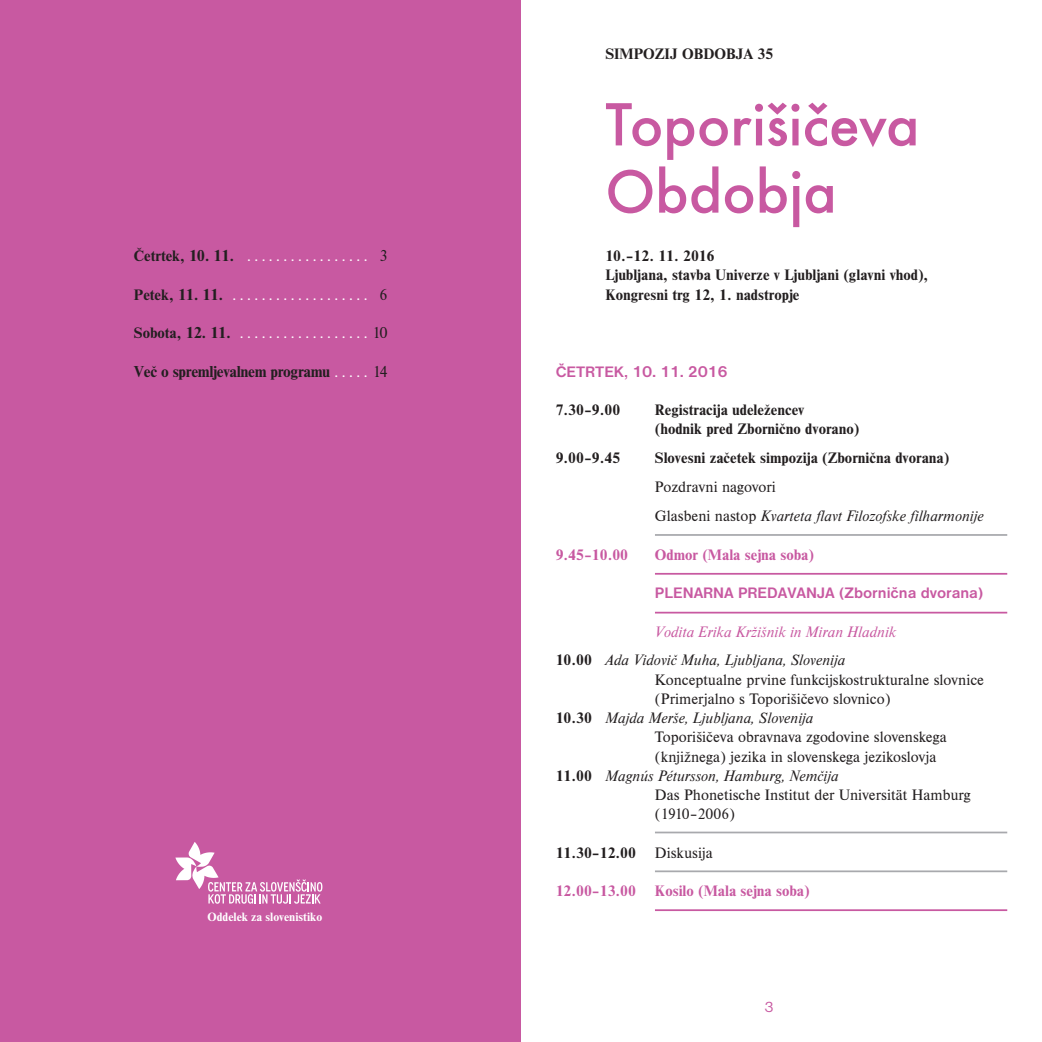
<style>
.page{position:relative;width:1042px;height:1042px;background:#fff}
.page>*{position:absolute;margin:0;border:0;box-sizing:border-box;transform-origin:0 0}
.t1{font:500 56px/67.2px "Futura";color:#c859a1}
.t2{font:16.45px "Nimbus Rom DCE";color:#fff}
.t3{font:700 16.45px "Nimbus Rom DCE";letter-spacing:-.02em;color:#231f20}
.t4{font:700 16.45px "Nimbus San DCE";letter-spacing:-.02em;color:#c859a1}
.t5{font:700 15.75px/19.2px "Nimbus Rom DCE";color:#231f20}
.t6{font:italic 15.75px/28.9px "Nimbus Rom DCE";color:#231f20}
.t7{font:15.75px "Nimbus Rom DCE";color:#231f20}
.t8{font:700 15.75px "Nimbus Rom DCE";color:#c859a1}
.t9{font:700 15.75px "Nimbus San DCE";color:#c859a1}
.t10{font:15.75px "Nimbus Rom DCE";letter-spacing:-.02em;color:#231f20}
.t11{font:15.75px "Nimbus San DCE";color:#c859a1}
.t12{font:700 12.6px "Nimbus Rom DCE";color:#fff}
.s1{font-weight:700;font-size:15.75px;color:#231f20}
.s2{font-weight:700;color:#231f20}
.s3{color:#231f20}
.s4{font-weight:400;color:#fff}
.s5{font-weight:400}
.s6{font-size:15.75px}
.s7{font-style:normal}
.s8{color:#c859a1}
.s9{font-weight:700;font-style:normal}
</style>
<div class="page">
<div style="left:0;top:0;width:521px;height:1042px;background:#c859a1"></div>
<svg style="left:175px;top:842px;width:147px;height:61px"></svg>
<hr style="left:655px;top:612px;width:352px;height:1px;background:#c859a1">
<hr style="left:655px;top:534px;width:352px;height:2px;background:#a8a9ad">
<hr style="left:655px;top:831px;width:352px;height:2px;background:#a8a9ad">
<hr style="left:655px;top:870px;width:352px;height:2px;background:#a8a9ad">
<hr style="left:655px;top:909px;width:352px;height:2px;background:#c859a1">
<hr style="left:655px;top:573px;width:352px;height:2px;background:#c859a1">
<p class="t5" style="left:605px;top:45px;width:10px">SIMPOZIJ</p>
<p class="t5" style="left:682px;top:45px;width:12px">OBDOBJA</p>
<p class="t5" style="left:757px;top:45px;width:17px">35</p>
<h1 class="t1" style="left:605px;top:90px;width:316px">Toporišičeva<br>Obdobja</h1>
<p class="t5" style="left:605px;top:247px;width:324px">10.–12. 11. 2016<br>Ljubljana, stavba Univerze v Ljubljani (glavni vhod),<br>Kongresni trg 12, 1. nadstropje</p>
<p class="t2" style="left:134px;top:247px;width:255px"><span class="s1">Četrtek,</span> <span class="s2">10. 11.</span> . ................. <span class="s3">3</span></p>
<p class="t2" style="left:134px;top:285px;width:255px"><span class="s1">Petek,</span> <span class="s2">11. 11.</span> . ................... <span class="s3">6</span></p>
<p class="t2" style="left:134px;top:324px;width:255px"><span class="s1">Sobota,</span> <span class="s2">12. 11.</span> . ................. <span class="s3">10</span></p>
<p class="t3" style="left:134px;top:362px;width:255px">Več o spremljevalnem programu <span class="s4">. . . . .</span> <span class="s5">14</span></p>
<p class="t4" style="left:556px;top:362px;width:173px"><span class="s6">ČETRTEK,</span> 10. 11. 2016</p>
<p class="t5" style="left:556px;top:401px;width:88px">7.30–9.00 R</p>
<p class="t5" style="left:655px;top:401px;width:206px;text-indent:10px">egistracija udeležencev<br>(hodnik pred Zbornično dvorano)</p>
<p class="t5" style="left:556px;top:449px;width:88px">9.00–9.45 S</p>
<p class="t5" style="left:664px;top:449px;width:287px">lovesni začetek simpozija (Zbornična dvorana)</p>
<p class="t6" style="left:655px;top:473px;width:330px"><span class="s7">Pozdravni nagovori<br>Glasbeni nastop</span> Kvarteta flavt Filozofske filharmonije</p>
<p class="t8" style="left:556px;top:546px;width:260px">9.45–10.00 Odmor (Mala sejna soba)</p>
<p class="t9" style="left:655px;top:584px;width:94px">PLENARNA PRE</p>
<p class="t9" style="left:767px;top:584px;width:218px">DAVANJA (ZBORNIČNA DVORANA)</p>
<p class="t6" style="left:556px;top:617px;width:342px;text-indent:99px"><span class="s8">Vodita Erika Kržišnik in Miran Hladnik<br></span><span class="s9">10.00</span> Ada Vidovič Muha, Ljubljana, Slovenija</p>
<p class="t7" style="left:655px;top:671px;width:331px">Konceptualne prvine funkcijskostrukturalne slovnice</p>
<p class="t7" style="left:655px;top:690px;width:237px">(Primerjalno s Toporišičevo slovnico)</p>
<p class="t6" style="left:556px;top:704px;width:259px"><span class="s9">10.30</span> Majda Merše, Ljubljana, Slovenija</p>
<p class="t7" style="left:655px;top:728px;width:293px">Toporišičeva obravnava zgodovine slovenskega</p>
<p class="t7" style="left:655px;top:748px;width:283px">(knjižnega) jezika in slovenskega jezikoslovja</p>
<p class="t6" style="left:556px;top:761px;width:284px"><span class="s9">11.00</span> Magnús Pétursson, Hamburg, Nemčija</p>
<p class="t7" style="left:655px;top:786px;width:317px">Das Phonetische Institut der Universität Hamburg</p>
<p class="t10" style="left:655px;top:805px;width:82px">(1910–2006)</p>
<p class="t5" style="left:556px;top:843px;width:158px">11.30–12.00 <span class="s5">Diskusija</span></p>
<p class="t8" style="left:556px;top:882px;width:255px">12.00–13.00 Kosilo (Mala sejna soba)</p>
<p class="t12" style="left:208px;top:910px;width:116px">Oddelek za slovenistiko</p>
<p class="t11" style="left:764px;top:997px;width:11px">3</p>
</div>
